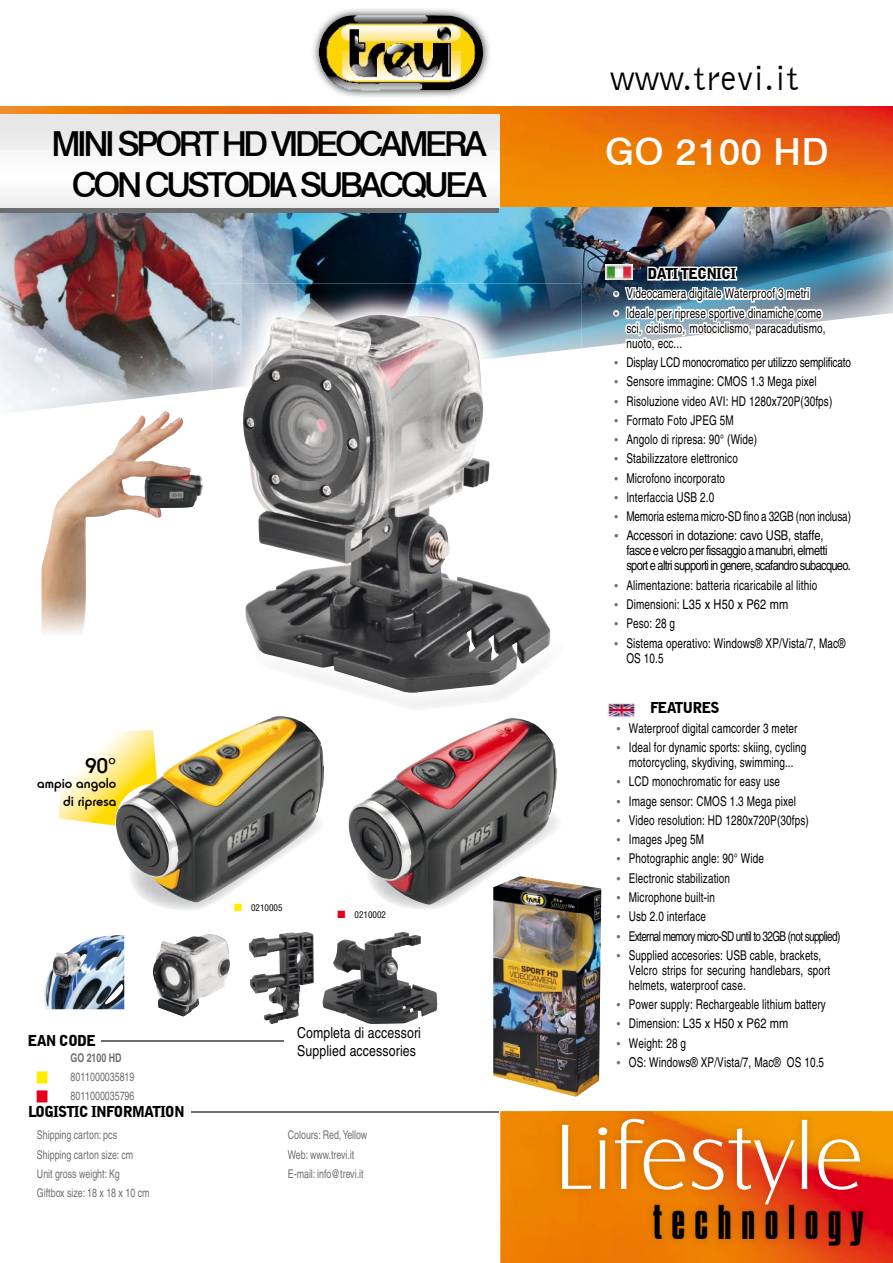
<style>
.page{position:relative;width:893px;height:1263px;background:#fff}
.page>*{position:absolute;margin:0;border:0;box-sizing:border-box;transform-origin:0 0}
.t1{font:96px "Castle T Ligh";color:#fff}
.t2{font:42px "Compacta BT";letter-spacing:.22em;color:#000}
.t3{font:500 37.5px "Swiss 721 BT";letter-spacing:.02em;color:#fff}
.t4{font:36px "Bell Gothic BT";letter-spacing:.02em;color:#000}
.t5{font:500 34.5px "Swiss 721 BT";letter-spacing:-.1em;color:#000}
.t6{font:500 22.5px "Horatio D";color:#000}
.t7{font:900 15px "Bell Gothic BT";letter-spacing:-.06em;color:#000}
.t8{font:condensed 15px/18px "Helvetica";letter-spacing:.01em;color:#000}
.t9{font:500 15px/18px "Horatio D";color:#000;text-align:right}
.t10{font:condensed 13.5px/15px "Helvetica";letter-spacing:.01em;color:#000;scale:.9 1}
.t11{font:condensed 13.5px/15px "Helvetica";letter-spacing:-.03em;color:#000}
.t12{font:condensed 13.5px "Helvetica";letter-spacing:-.01em;color:#000;scale:.9 1}
.t13{font:condensed 13.5px "Helvetica";letter-spacing:-.05em;color:#000;scale:.9 1}
.t14{font:condensed 12px/19.2px "Helvetica";color:#6d6e70;scale:.9 1}
.t15{font:700 condensed 12px "Helvetica";color:#6d6e70;scale:.9 1}
.t16{font:condensed 9px "Helvetica";color:#000}
.s1{color:#ffed00}
.s2{color:#e2001a}
.s3{font-family:"Myriad Pro";font-stretch:normal;font-size:16.5px;color:#6d6e70}
</style>
<div class="page">
<img style="left:150px;top:902px;width:65px;height:8px">
<img style="left:0;top:206px;width:893px;height:206px">
<div style="left:0;top:199px;width:499px;height:14px;background:#6d6e70"></div>
<img style="left:500px;top:1111px;width:393px;height:152px">
<img style="left:0;top:106px;width:893px;height:100px">
<hr style="left:192px;top:1112px;width:307px;height:1px;background:#6d6e70">
<img style="left:313px;top:9px;width:177px;height:88px">
<img style="left:319px;top:15px;width:164px;height:75px">
<hr style="left:101px;top:1040px;width:183px;height:1px;background:#6d6e70">
<div style="left:0;top:115px;width:499px;height:93px;background:linear-gradient(to right,#f3f3f3,#f3f3f3)"></div>
<img style="left:553px;top:1111px;width:319px;height:144px">
<img style="left:605px;top:265px;width:8px;height:14px">
<svg style="left:613px;top:259px;width:241px;height:153px"></svg>
<img style="left:608px;top:703px;width:27px;height:14px">
<svg style="left:59px;top:737px;width:55px;height:88px"></svg>
<img style="left:44px;top:935px;width:80px;height:74px">
<img style="left:41px;top:411px;width:162px;height:224px">
<img style="left:153px;top:934px;width:77px;height:83px">
<img style="left:249px;top:932px;width:65px;height:92px">
<img style="left:322px;top:932px;width:116px;height:92px">
<img style="left:212px;top:390px;width:369px;height:22px">
<img style="left:212px;top:283px;width:369px;height:107px">
<img style="left:243px;top:315px;width:307px;height:378px">
<img style="left:114px;top:716px;width:210px;height:186px">
<img style="left:348px;top:718px;width:209px;height:187px">
<img style="left:493px;top:876px;width:108px;height:221px">
<h3 class="t4" style="left:610px;top:56px;width:189px">www.trevi.it</h3>
<h3 class="t5" style="left:51px;top:123px;width:437px">MINI SPORT HD VIDEOCAMERA</h3>
<h3 class="t3" style="left:605px;top:129px;width:225px">GO 2100 HD</h3>
<h3 class="t5" style="left:72px;top:164px;width:416px">CON CUSTODIA SUBACQUEA</h3>
<h3 class="t6" style="left:86px;top:753px;width:32px">90°</h3>
<p class="t9" style="left:37px;top:774px;width:81px">ampio angolo di ripresa</p>
<p class="t7" style="left:28px;top:1031px;width:70px">EAN CODE</p>
<p class="t15" style="left:70px;top:1050px;width:58px">GO 2100 HD</p>
<p class="t14" style="left:70px;top:1067px;width:73px">8011000035819<br>8011000035796</p>
<p class="t7" style="left:28px;top:1103px;width:158px">LOGISTIC INFORMATION</p>
<p class="t16" style="left:234px;top:902px;width:50px"><span class="s1">■</span> 0210005</p>
<p class="t16" style="left:338px;top:909px;width:50px"><span class="s2">■</span> 0210002</p>
<p class="t8" style="left:297px;top:1023px;width:125px">Completa di accessori<br>Supplied accessories</p>
<p class="t14" style="left:37px;top:1125px;width:127px">Shipping carton: pcs<br>Shipping carton size: cm<br>Unit gross weight: Kg<br>Giftbox size: 18 x 18 x 10 cm</p>
<p class="t14" style="left:288px;top:1125px;width:90px">Colours: Red, Yellow<br>Web: www.trevi.it<br>E-mail: info@trevi.it</p>
<p class="t7" style="left:648px;top:264px;width:90px">DATI TECNICI</p>
<p class="t10" style="left:614px;top:286px;width:218px"><span class="s3">•</span> Videocamera digitale Waterproof 3 metri</p>
<p class="t10" style="left:626px;top:305px;width:223px;text-indent:-12px"><span class="s3">•</span> Ideale per riprese sportive dinamiche come sci, ciclismo, motociclismo, paracadutismo, nuoto, ecc...</p>
<p class="t12" style="left:614px;top:354px;width:265px"><span class="s3">•</span> Display LCD monocromatico per utilizzo semplificato</p>
<p class="t10" style="left:614px;top:374px;width:227px"><span class="s3">•</span> Sensore immagine: CMOS 1.3 Mega pixel</p>
<p class="t10" style="left:614px;top:393px;width:244px"><span class="s3">•</span> Risoluzione video AVI: HD 1280x720P(30fps)</p>
<p class="t10" style="left:614px;top:412px;width:135px"><span class="s3">•</span> Formato Foto JPEG 5M</p>
<p class="t10" style="left:614px;top:432px;width:161px"><span class="s3">•</span> Angolo di ripresa: 90° (Wide)</p>
<p class="t10" style="left:614px;top:451px;width:139px"><span class="s3">•</span> Stabilizzatore elettronico</p>
<p class="t10" style="left:614px;top:470px;width:125px"><span class="s3">•</span> Microfono incorporato</p>
<p class="t10" style="left:614px;top:490px;width:113px"><span class="s3">•</span> Interfaccia USB 2.0</p>
<p class="t12" style="left:614px;top:509px;width:265px"><span class="s3">•</span> Memoria esterna micro-SD fino a 32GB (non inclusa)</p>
<p class="t11" style="left:626px;top:528px;width:226px;text-indent:-12px"><span class="s3">•</span> Accessori in dotazione: cavo USB, staffe, fasce e velcro per fissaggio a manubri, elmetti sport e altri supporti in genere, scafandro subacqueo.</p>
<p class="t10" style="left:614px;top:577px;width:227px"><span class="s3">•</span> Alimentazione: batteria ricaricabile al lithio</p>
<p class="t10" style="left:614px;top:597px;width:195px"><span class="s3">•</span> Dimensioni: L35 x H50 x P62 mm</p>
<p class="t10" style="left:614px;top:616px;width:69px"><span class="s3">•</span> Peso: 28 g</p>
<p class="t10" style="left:626px;top:635px;width:245px;text-indent:-12px"><span class="s3">•</span> Sistema operativo: Windows® XP/Vista/7, Mac®<br>OS 10.5</p>
<p class="t7" style="left:650px;top:699px;width:71px">FEATURES</p>
<p class="t10" style="left:616px;top:720px;width:203px"><span class="s3">•</span> Waterproof digital camcorder 3 meter</p>
<p class="t10" style="left:616px;top:740px;width:212px;text-align:center"><span class="s3">•</span> Ideal for dynamic sports: skiing, cycling motorcycling, skydiving, swimming...</p>
<p class="t10" style="left:616px;top:774px;width:183px"><span class="s3">•</span> LCD monochromatic for easy use</p>
<p class="t10" style="left:616px;top:793px;width:201px"><span class="s3">•</span> Image sensor: CMOS 1.3 Mega pixel</p>
<p class="t10" style="left:616px;top:813px;width:215px"><span class="s3">•</span> Video resolution: HD 1280x720P(30fps)</p>
<p class="t10" style="left:616px;top:832px;width:99px"><span class="s3">•</span> Images Jpeg 5M</p>
<p class="t10" style="left:616px;top:851px;width:165px"><span class="s3">•</span> Photographic angle: 90° Wide</p>
<p class="t10" style="left:616px;top:870px;width:128px"><span class="s3">•</span> Electronic stabilization</p>
<p class="t10" style="left:616px;top:890px;width:111px"><span class="s3">•</span> Microphone built-in</p>
<p class="t10" style="left:616px;top:909px;width:101px"><span class="s3">•</span> Usb 2.0 interface</p>
<p class="t13" style="left:616px;top:928px;width:250px"><span class="s3">•</span> External memory micro-SD until to 32GB (not supplied)</p>
<p class="t10" style="left:629px;top:947px;width:225px;text-indent:-12px"><span class="s3">•</span> Supplied accesories: USB cable, brackets,<br>Velcro strips for securing handlebars, sport helmets, waterproof case.</p>
<p class="t10" style="left:616px;top:997px;width:234px"><span class="s3">•</span> Power supply: Rechargeable lithium battery</p>
<p class="t10" style="left:616px;top:1016px;width:192px"><span class="s3">•</span> Dimension: L35 x H50 x P62 mm</p>
<p class="t10" style="left:616px;top:1035px;width:79px"><span class="s3">•</span> Weight: 28 g</p>
<p class="t10" style="left:616px;top:1055px;width:232px"><span class="s3">•</span> OS: Windows® XP/Vista/7, Mac® OS 10.5</p>
<h1 class="t1" style="left:554px;top:1105px;width:311px">Lifestyle</h1>
<h2 class="t2" style="left:653px;top:1197px;width:212px">technology</h2>
</div>
